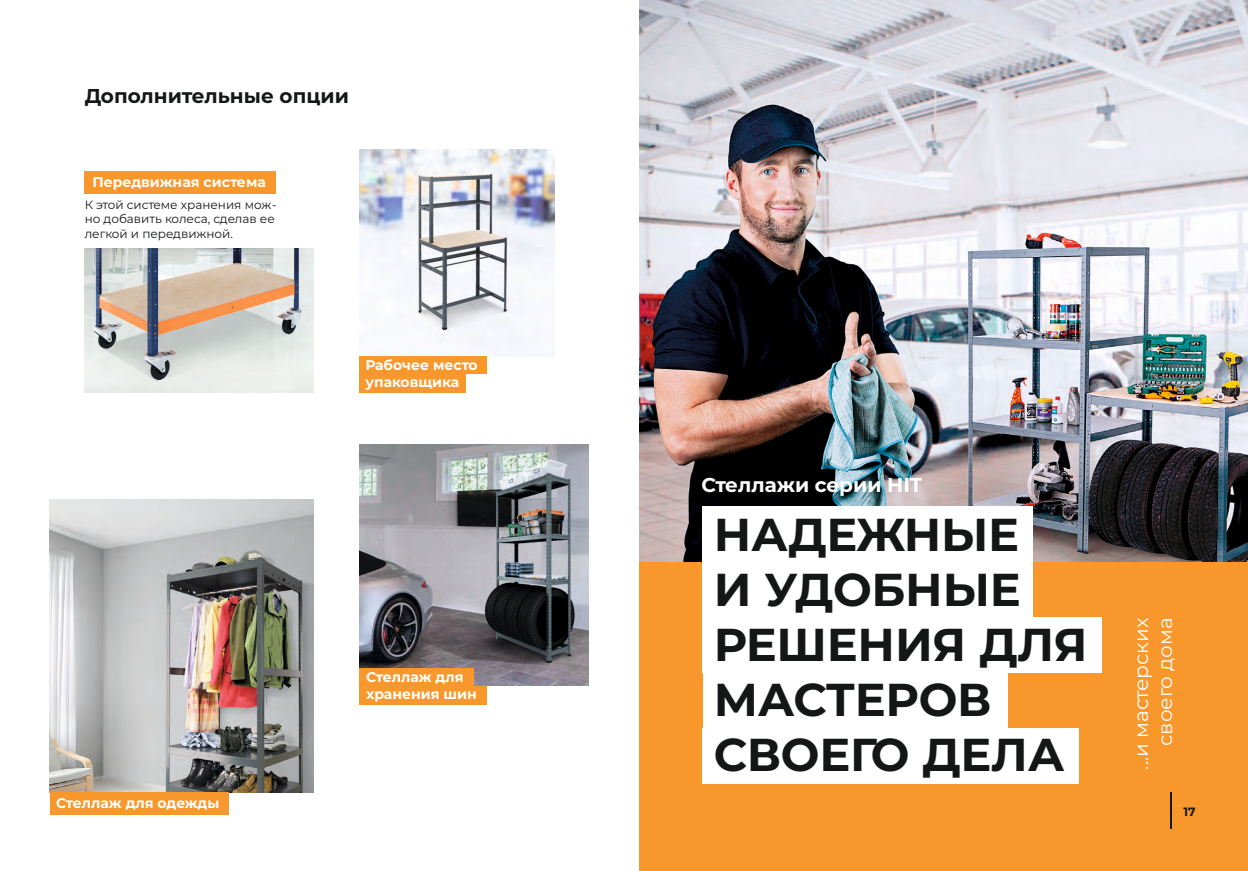
<style>
.page{position:relative;width:1248px;height:871px;background:#fff}
.page>*{position:absolute;margin:0;border:0;box-sizing:border-box;transform-origin:0 0}
.t1{font:700 46px/55px "Montserrat";letter-spacing:-.005em;color:#151616}
.t2{font:20px/24px "Montserrat";color:#fff;text-align:right}
.t3{font:700 20px "Montserrat";color:#151616}
.t4{font:700 20px "Montserrat";color:#fff}
.t5{font:700 14px/16.8px "Montserrat";color:#fff}
.t6{font:12px/14.4px "Montserrat";color:#151616}
.t7{font:700 12px "Montserrat";color:#151616}
</style>
<div class="page">
<img style="left:359px;top:150px;width:195px;height:206px">
<img style="left:359px;top:444px;width:229px;height:241px">
<div style="left:359px;top:668px;width:115px;height:17px;background:#f8972b"></div>
<div style="left:359px;top:685px;width:127px;height:19px;background:#f8972b"></div>
<img style="left:50px;top:499px;width:263px;height:293px">
<div style="left:50px;top:792px;width:178px;height:23px;background:#f8972b"></div>
<img style="left:84px;top:248px;width:229px;height:144px">
<div style="left:84px;top:171px;width:191px;height:23px;background:#f8972b"></div>
<div style="left:359px;top:374px;width:107px;height:18px;background:#f8972b"></div>
<div style="left:359px;top:356px;width:127px;height:18px;background:#f8972b"></div>
<div style="left:639px;top:0;width:608px;height:870px;background:#f8972b"></div>
<img style="left:639px;top:0;width:608px;height:561px">
<div style="left:702px;top:506px;width:331px;height:132px;background:#fff"></div>
<div style="left:702px;top:617px;width:399px;height:55px;background:#fff"></div>
<div style="left:702px;top:655px;width:305px;height:90px;background:#fff"></div>
<div style="left:702px;top:727px;width:376px;height:56px;background:#fff"></div>
<hr style="left:1170px;top:791px;width:2px;height:37px;background:#151616">
<h2 class="t3" style="left:85px;top:83px;width:266px">Дополнительные опции</h2>
<p class="t5" style="left:92px;top:173px;width:175px">Передвижная система</p>
<p class="t6" style="left:85px;top:197px;width:193px">К этой системе хранения мож&shy;но добавить колеса, сделав ее легкой и передвижной.</p>
<p class="t5" style="left:365px;top:356px;width:114px">Рабочее место упаковщика</p>
<p class="t5" style="left:56px;top:794px;width:165px">Стеллаж для одежды</p>
<p class="t5" style="left:366px;top:668px;width:112px">Стеллаж для хранения шин</p>
<h2 class="t4" style="left:701px;top:472px;width:222px">Стеллажи серии HIT</h2>
<h1 class="t1" style="left:713px;top:506px;width:375px">НАДЕЖНЫЕ<br>И УДОБНЫЕ<br>РЕШЕНИЯ ДЛЯ<br>МАСТЕРОВ<br>СВОЕГО ДЕЛА</h1>
<h2 class="t2" style="left:1128px;top:769px;width:154px;rotate:-90deg">...и мастерских своего дома</h2>
<p class="t7" style="left:1183px;top:804px;width:14px">17</p>
</div>
